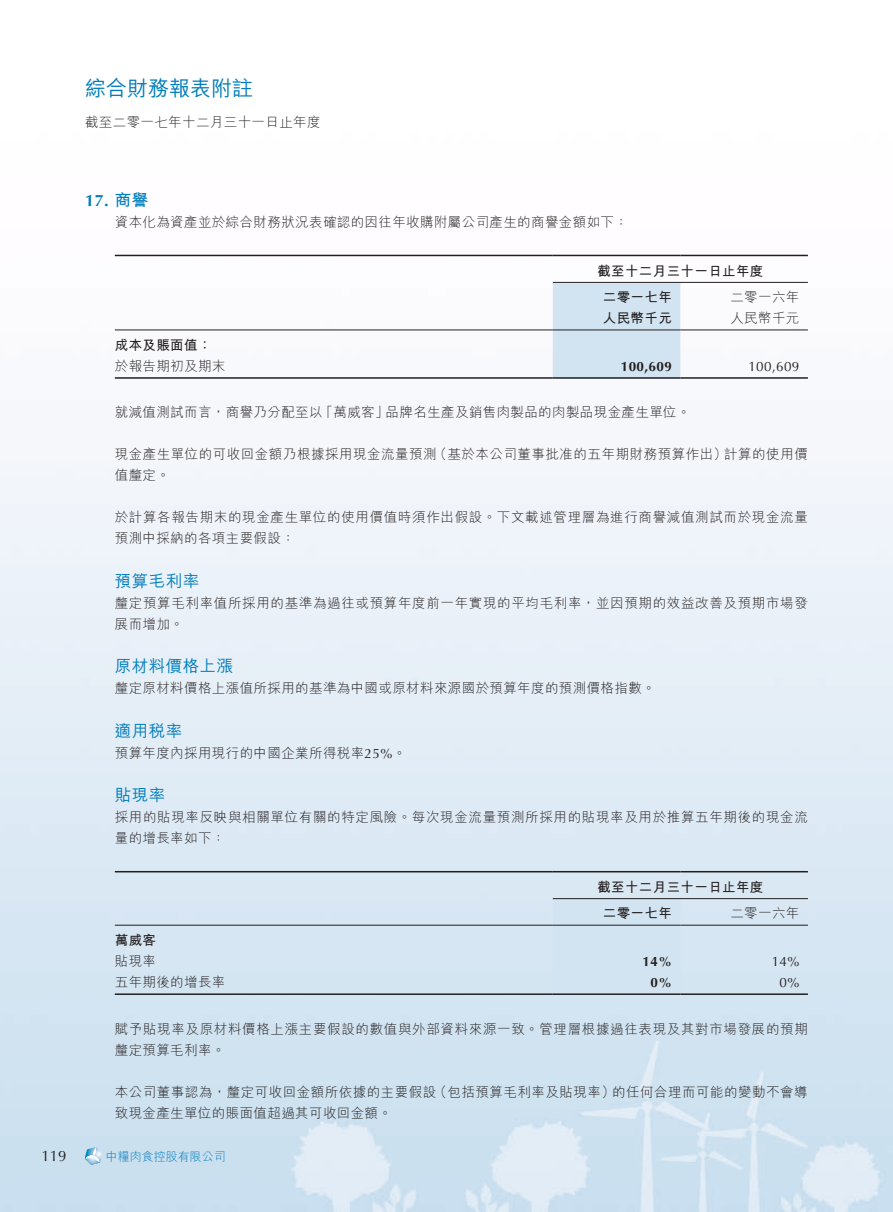
<style>
.page{position:relative;width:893px;height:1212px;background:#fff}
.page>*{position:absolute;margin:0;border:0;box-sizing:border-box;transform-origin:0 0}
.t1{font:500 21px "M Hei HK";color:#007dbb}
.t2{font:500 16.5px "M Hei HK";letter-spacing:.03em;color:#007dbb}
.t3{font:700 16.5px "Optima LT Std";color:#007dbb}
.t4{font:15px "Optima LT Std";color:#231f20}
.t5{font:300 13.5px/21px "M Hei HK";letter-spacing:.04em;color:#231f20}
.t6{font:700 13.5px/26.5px "M Hei HK";letter-spacing:.03em;color:#231f20}
.t7{font:700 13.5px "Optima LT Std";letter-spacing:.03em;color:#231f20}
.t8{font:13.5px "Optima LT Std";letter-spacing:.03em;color:#231f20}
.t9{font:300 12px "M Hei HK";color:#007dbb}
.s1{font-family:"M Hei HK"}
.s2{font-family:"Optima LT Std";font-weight:400}
</style>
<div class="page">
<img style="left:0;top:254px;width:893px;height:958px">
<img style="left:85px;top:1147px;width:17px;height:15px">
<svg style="left:85px;top:1148px;width:15px;height:16px"></svg>
<div style="left:553px;top:283px;width:127px;height:94px;background:#d2e4f1"></div>
<hr style="left:115px;top:255px;width:438px;height:1px;background:#231f20">
<hr style="left:553px;top:255px;width:127px;height:1px;background:#231f20">
<hr style="left:680px;top:255px;width:128px;height:1px;background:#231f20">
<hr style="left:553px;top:282px;width:255px;height:1px;background:#231f20">
<hr style="left:115px;top:330px;width:438px;height:1px;background:#231f20">
<hr style="left:553px;top:330px;width:127px;height:1px;background:#231f20">
<hr style="left:680px;top:330px;width:128px;height:1px;background:#231f20">
<hr style="left:115px;top:377px;width:438px;height:2px;background:#231f20">
<hr style="left:553px;top:377px;width:127px;height:2px;background:#231f20">
<hr style="left:680px;top:377px;width:128px;height:2px;background:#231f20">
<div style="left:553px;top:899px;width:127px;height:94px;background:#d2e4f1"></div>
<hr style="left:115px;top:871px;width:438px;height:1px;background:#231f20">
<hr style="left:553px;top:871px;width:127px;height:1px;background:#231f20">
<hr style="left:680px;top:871px;width:128px;height:1px;background:#231f20">
<hr style="left:553px;top:898px;width:255px;height:1px;background:#231f20">
<hr style="left:115px;top:925px;width:438px;height:1px;background:#231f20">
<hr style="left:553px;top:925px;width:127px;height:1px;background:#231f20">
<hr style="left:680px;top:925px;width:128px;height:1px;background:#231f20">
<hr style="left:115px;top:993px;width:438px;height:2px;background:#231f20">
<hr style="left:553px;top:993px;width:127px;height:2px;background:#231f20">
<hr style="left:680px;top:993px;width:128px;height:2px;background:#231f20">
<h1 class="t1" style="left:85px;top:73px;width:169px">綜合財務報表附註</h1>
<p class="t5" style="left:85px;top:111px;width:237px">截至二零一七年十二月三十一日止年度</p>
<p class="t3" style="left:85px;top:191px;width:65px">17. <span class="s1">商譽</span></p>
<p class="t5" style="left:115px;top:211px;width:515px">資本化為資產並於綜合財務狀況表確認的因往年收購附屬公司產生的商譽金額如下：</p>
<p class="t6" style="left:603px;top:256px;width:162px;text-indent:-6px">截至十二月三十一日止年度二零一七年</p>
<p class="t5" style="left:730px;top:286px;width:71px">二零一六年</p>
<p class="t6" style="left:603px;top:304px;width:71px">人民幣千元</p>
<p class="t5" style="left:730px;top:307px;width:71px">人民幣千元</p>
<p class="t6" style="left:115px;top:330px;width:98px">成本及賬面值：</p>
<p class="t5" style="left:115px;top:355px;width:112px">於報告期初及期末</p>
<p class="t7" style="left:621px;top:358px;width:53px">100,609</p>
<p class="t8" style="left:748px;top:358px;width:53px">100,609</p>
<p class="t5" style="left:115px;top:401px;width:577px">就減值測試而言，商譽乃分配至以「萬威客」品牌名生產及銷售肉製品的肉製品現金產生單位。</p>
<p class="t5" style="left:115px;top:443px;width:694px">現金產生單位的可收回金額乃根據採用現金流量預測（基於本公司董事批准的五年期財務預算作出）計算的使用價值釐定。</p>
<p class="t5" style="left:115px;top:506px;width:694px">於計算各報告期末的現金產生單位的使用價值時須作出假設。下文載述管理層為進行商譽減值測試而於現金流量預測中採納的各項主要假設：</p>
<p class="t2" style="left:115px;top:569px;width:86px">預算毛利率</p>
<p class="t5" style="left:115px;top:592px;width:694px">釐定預算毛利率值所採用的基準為過往或預算年度前一年實現的平均毛利率，並因預期的效益改善及預期市場發展而增加。</p>
<p class="t2" style="left:115px;top:654px;width:120px">原材料價格上漲</p>
<p class="t5" style="left:115px;top:677px;width:542px">釐定原材料價格上漲值所採用的基準為中國或原材料來源國於預算年度的預測價格指數。</p>
<p class="t2" style="left:115px;top:719px;width:69px">適用稅率</p>
<p class="t5" style="left:115px;top:742px;width:293px">預算年度內採用現行的中國企業所得稅率<span class="s2">25%</span>。</p>
<p class="t2" style="left:115px;top:783px;width:52px">貼現率</p>
<p class="t5" style="left:115px;top:806px;width:694px">採用的貼現率反映與相關單位有關的特定風險。每次現金流量預測所採用的貼現率及用於推算五年期後的現金流量的增長率如下：</p>
<p class="t6" style="left:603px;top:872px;width:162px;text-indent:-6px">截至十二月三十一日止年度二零一七年</p>
<p class="t5" style="left:730px;top:902px;width:71px">二零一六年</p>
<p class="t6" style="left:115px;top:925px;width:43px">萬威客</p>
<p class="t5" style="left:115px;top:950px;width:43px">貼現率</p>
<p class="t7" style="left:643px;top:953px;width:31px">14%</p>
<p class="t8" style="left:772px;top:953px;width:29px">14%</p>
<p class="t5" style="left:115px;top:971px;width:112px">五年期後的增長率</p>
<p class="t7" style="left:650px;top:974px;width:23px">0%</p>
<p class="t8" style="left:779px;top:974px;width:21px">0%</p>
<p class="t5" style="left:115px;top:1017px;width:694px">賦予貼現率及原材料價格上漲主要假設的數值與外部資料來源一致。管理層根據過往表現及其對市場發展的預期釐定預算毛利率。</p>
<p class="t5" style="left:115px;top:1080px;width:694px">本公司董事認為，釐定可收回金額所依據的主要假設（包括預算毛利率及貼現率）的任何合理而可能的變動不會導致現金產生單位的賬面值超過其可收回金額。</p>
<p class="t4" style="left:41px;top:1147px;width:27px">119</p>
<p class="t9" style="left:106px;top:1148px;width:121px">中糧肉食控股有限公司</p>
</div>
